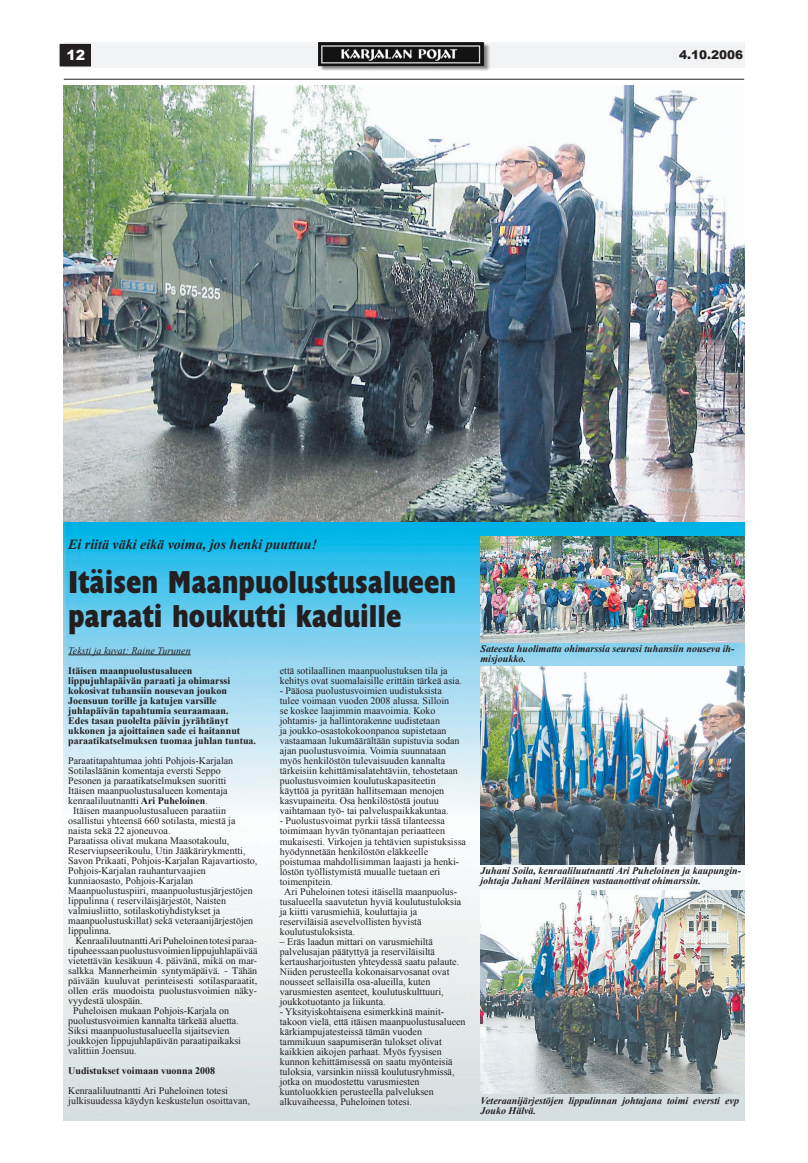
<style>
.page{position:relative;width:808px;height:1163px;background:#fff}
.page>*{position:absolute;margin:0;border:0;box-sizing:border-box;transform-origin:0 0}
.t1{font:700 condensed 32px/34px "Humanist 521 BT Xtra";color:#231f20}
.t2{font:italic 700 14px "Times New Roman";color:#231f20}
.t3{font:900 14px "Arial";color:#fff}
.t4{font:900 12px "Arial";color:#231f20}
.t5{font:10px/10px "Times New Roman";color:#231f20}
.t6{font:700 10px/10px "Times New Roman";color:#231f20}
.t7{font:10px/10px "Times";color:#231f20;text-align:justify}
.t8{font:italic 700 10px/10px "Times New Roman";color:#231f20}
.t9{font:italic 10px "Times New Roman";color:#231f20}
.s1{font-weight:700}
</style>
<div class="page">
<div style="left:64px;top:43px;width:680px;height:25px;background:#f2f3f4"></div>
<img style="left:319px;top:42px;width:171px;height:29px">
<img style="left:64px;top:86px;width:680px;height:1034px">
<div style="left:60px;top:44px;width:30px;height:22px;background:#231f20"></div>
<div style="left:60px;top:44px;width:31px;height:22px;border:1px solid #231f20"></div>
<hr style="left:64px;top:79px;width:680px;height:1px;background:#231f20">
<img style="left:480px;top:536px;width:264px;height:106px">
<img style="left:480px;top:666px;width:264px;height:198px">
<img style="left:480px;top:890px;width:264px;height:203px">
<hr style="left:68px;top:654px;width:123px;height:1px;background:#231f20">
<h2 class="t3" style="left:66px;top:47px;width:20px">12</h2>
<p class="t4" style="left:679px;top:48px;width:66px">4.10.2006</p>
<h2 class="t2" style="left:68px;top:536px;width:250px">Ei riitä väki eikä voima, jos henki puuttuu!</h2>
<h1 class="t1" style="left:68px;top:564px;width:389px">Itäisen Maanpuolustusalueen paraati houkutti kaduille</h1>
<p class="t5" style="left:280px;top:665px;width:184px">että sotilaallinen maanpuolustuksen tila ja kehitys ovat suomalaisille erittäin tärkeä asia.</p>
<p class="t5" style="left:280px;top:685px;width:181px">- Pääosa puolustusvoimien uudistuksista tulee voimaan vuoden 2008 alussa. Silloin se koskee laajimmin maavoimia. Koko johtamis- ja hallintorakenne uudistetaan<br>ja joukko-osastokokoonpanoa supistetaan vastaamaan lukumäärältään supistuvia sodan ajan puolustusvoimia. Voimia suunnataan myös henkilöstön tulevaisuuden kannalta tärkeisiin kehittämisalatehtäviin, tehostetaan puolustusvoimien koulutuskapasiteetin käyttöä ja pyritään hallitsemaan menojen kasvupaineita. Osa henkilöstöstä joutuu vaihtamaan työ- tai palveluspaikkakuntaa.</p>
<p class="t5" style="left:280px;top:815px;width:166px">- Puolustusvoimat pyrkii tässä tilanteessa</p>
<p class="t5" style="left:280px;top:825px;width:167px">toimimaan hyvän työnantajan periaatteen</p>
<p class="t5" style="left:280px;top:835px;width:188px">mukaisesti. Virkojen ja tehtävien supistuksissa</p>
<p class="t5" style="left:280px;top:845px;width:150px">hyödynnetään henkilöstön eläkkeelle</p>
<p class="t5" style="left:280px;top:855px;width:181px">poistumaa mahdollisimman laajasti ja henki-</p>
<p class="t5" style="left:280px;top:865px;width:162px">löstön työllistymistä muualle tuetaan eri</p>
<p class="t5" style="left:280px;top:875px;width:55px">toimenpitein.</p>
<p class="t5" style="left:284px;top:885px;width:174px">Ari Puheloinen totesi itäisellä maanpuolus-</p>
<p class="t5" style="left:280px;top:895px;width:183px">tusalueella saavutetun hyviä koulutustuloksia</p>
<p class="t5" style="left:280px;top:905px;width:139px">ja kiitti varusmiehiä, kouluttajia ja</p>
<p class="t5" style="left:280px;top:915px;width:143px">reserviläisiä asevelvollisten hyvistä</p>
<p class="t5" style="left:280px;top:925px;width:77px">koulutustuloksista.</p>
<p class="t5" style="left:280px;top:935px;width:181px">– Eräs laadun mittari on varusmiehiltä palvelusajan päätyttyä ja reserviläisiltä kertausharjoitusten yhteydessä saatu palaute.<br>Niiden perusteella kokonaisarvosanat ovat nousseet sellaisilla osa-alueilla, kuten varusmiesten asenteet, koulutuskulttuuri, joukkotuotanto ja liikunta.</p>
<p class="t5" style="left:280px;top:1005px;width:187px">- Yksityiskohtaisena esimerkkinä mainit&shy;takoon vielä, että itäisen maanpuolustusalueen kärkiampujatesteissä tämän vuoden tammikuun saapumiserän tulokset olivat kaikkien aikojen parhaat. Myös fyysisen kunnon kehittämisessä on saatu myönteisiä tuloksia, varsinkin niissä koulutusryhmissä, jotka on muodostettu varusmiesten kuntoluokkien perusteella palveluksen alkuvaiheessa, Puheloinen totesi.</p>
<p class="t9" style="left:68px;top:644px;width:124px">Teksti ja kuvat: Raine Turunen</p>
<p class="t6" style="left:68px;top:665px;width:189px">Itäisen maanpuolustusalueen lippujuhlapäivän paraati ja ohimarssi kokosivat tuhansiin nousevan joukon Joensuun torille ja katujen varsille juhlapäivän tapahtumia seuraamaan.<br>Edes tasan puolelta päivin jyrähtänyt ukkonen ja ajoittainen sade ei haitannut paraatikatselmuksen tuomaa juhlan tuntua.</p>
<p class="t5" style="left:68px;top:755px;width:166px">Paraatitapahtumaa johti Pohjois-Karjalan</p>
<p class="t5" style="left:68px;top:765px;width:154px">Sotilasläänin komentaja eversti Seppo</p>
<p class="t5" style="left:68px;top:775px;width:160px">Pesonen ja paraatikatselmuksen suoritti</p>
<p class="t5" style="left:68px;top:785px;width:161px">Itäisen maanpuolustusalueen komentaja</p>
<p class="t5" style="left:68px;top:795px;width:141px">kenraaliluutnantti <span class="s1">Ari Puheloinen</span>.</p>
<p class="t5" style="left:73px;top:805px;width:154px">Itäisen maanpuolustusalueen paraatiin</p>
<p class="t5" style="left:68px;top:815px;width:169px">osallistui yhteensä 660 sotilasta, miestä ja</p>
<p class="t5" style="left:68px;top:825px;width:104px">naista sekä 22 ajoneuvoa.</p>
<p class="t5" style="left:68px;top:835px;width:163px">Paraatissa olivat mukana Maasotakoulu,</p>
<p class="t5" style="left:68px;top:845px;width:179px">Reserviupseerikoulu, Utin Jääkärirykmentti,</p>
<p class="t5" style="left:68px;top:855px;width:191px">Savon Prikaati, Pohjois-Karjalan Rajavartiosto,</p>
<p class="t5" style="left:68px;top:865px;width:139px">Pohjois-Karjalan rauhanturvaajien</p>
<p class="t5" style="left:68px;top:875px;width:126px">kunniaosasto, Pohjois-Karjalan</p>
<p class="t5" style="left:68px;top:885px;width:186px">Maanpuolustuspiiri, maanpuolustusjärjestöjen</p>
<p class="t5" style="left:68px;top:895px;width:159px">lippulinna ( reserviläisjärjestöt, Naisten</p>
<p class="t5" style="left:68px;top:905px;width:153px">valmiusliitto, sotilaskotiyhdistykset ja</p>
<p class="t5" style="left:68px;top:915px;width:186px">maanpuolustuskillat) sekä veteraanijärjestöjen</p>
<p class="t5" style="left:68px;top:925px;width:45px">lippulinna.</p>
<p class="t7" style="left:68px;top:935px;width:191px;text-indent:7px">Kenraaliluutnantti Ari Puheloinen totesi paraa&shy;tipuheessaan puolustusvoimien lippujuhlapäivää vietettävän kesäkuun 4. päivänä, mikä on mar&shy;salkka Mannerheimin syntymäpäivä. - Tähän päivään kuuluvat perinteisesti sotilasparaatit, ollen eräs muodoista puolustusvoimien näky&shy;vyydestä ulospäin.</p>
<p class="t5" style="left:68px;top:1005px;width:174px;text-indent:5px">Puheloisen mukaan Pohjois-Karjala on puolustusvoimien kannalta tärkeää aluetta.<br>Siksi maanpuolustusalueella sijaitsevien joukkojen lippujuhlapäivän paraatipaikaksi valittiin Joensuu.</p>
<p class="t6" style="left:68px;top:1065px;width:148px">Uudistukset voimaan vuonna 2008</p>
<p class="t5" style="left:68px;top:1085px;width:183px">Kenraaliluutnantti Ari Puheloinen totesi julkisuudessa käydyn keskustelun osoittavan,</p>
<p class="t8" style="left:480px;top:643px;width:255px">Sateesta huolimatta ohimarssia seurasi tuhansiin nouseva ih&shy;misjoukko.</p>
<p class="t8" style="left:480px;top:865px;width:262px">Juhani Soila, kenraaliluutnantti Ari Puheloinen ja kaupungin&shy;johtaja Juhani Meriläinen vastaanottivat ohimarssin.</p>
<p class="t8" style="left:480px;top:1095px;width:260px">Veteraanijärjestöjen lippulinnan johtajana toimi eversti evp<br>Jouko Hälvä.</p>
</div>
